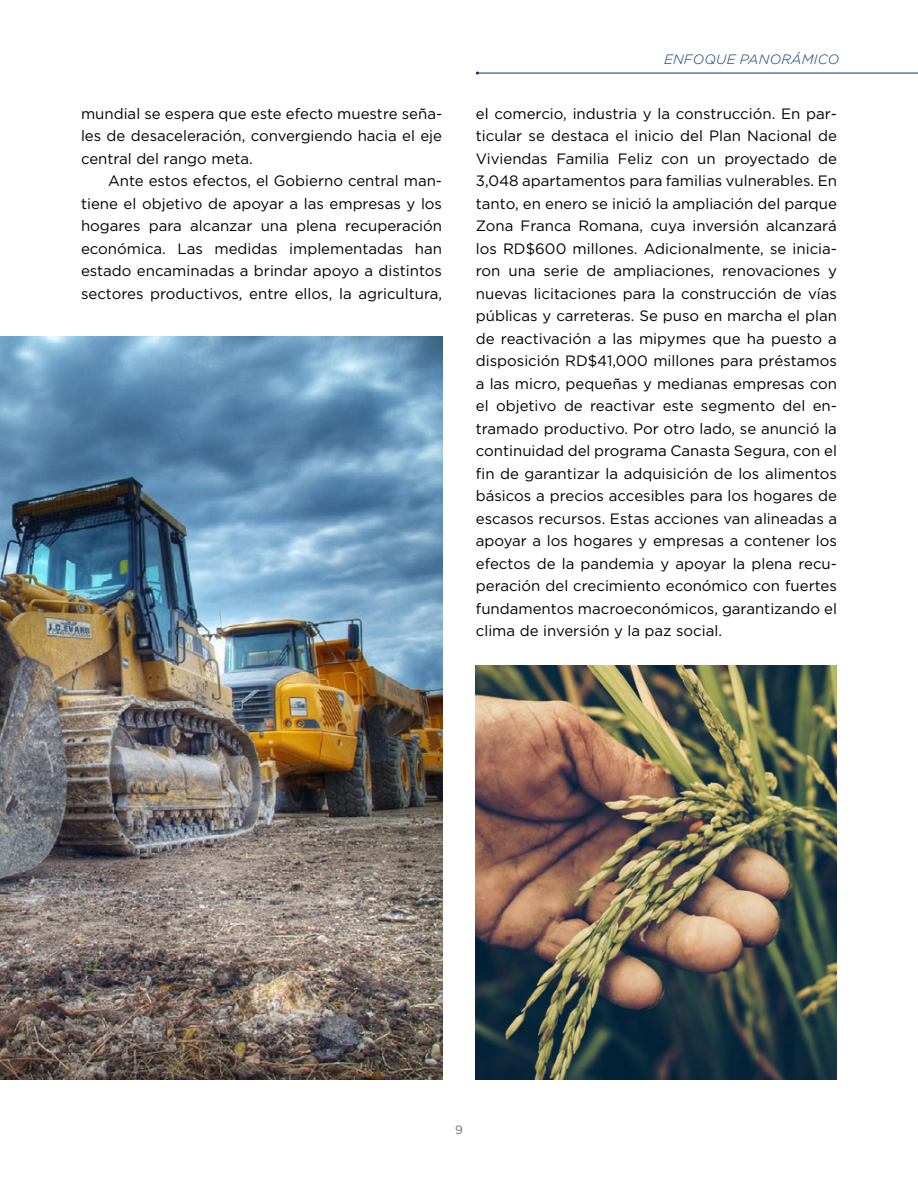
<style>
.page{position:relative;width:918px;height:1188px;background:#fff}
.page>*{position:absolute;margin:0;border:0;box-sizing:border-box;transform-origin:0 0}
.t1{font:15px/22.5px "Gotham Pro";color:#000;text-align:justify}
.t2{font:italic 300 13.5px "Gotham Pro";letter-spacing:.02em;color:#003875}
.t3{font:12px "Gotham Pro";color:#6d6e71}
</style>
<div class="page">
<hr style="left:477px;top:73px;width:441px;height:1px;background:#003876">
<img style="left:0;top:337px;width:442px;height:743px">
<img style="left:476px;top:665px;width:361px;height:415px">
<p class="t1" style="left:81px;top:102px;width:363px">mundial se espera que este efecto muestre seña&shy;les de desaceleración, convergiendo hacia el eje central del rango meta.</p>
<p class="t1" style="left:81px;top:170px;width:363px;text-indent:27px">Ante estos efectos, el Gobierno central man&shy;tiene el objetivo de apoyar a las empresas y los hogares para alcanzar una plena recuperación económica. Las medidas implementadas han estado encaminadas a brindar apoyo a distintos sectores productivos, entre ellos, la agricultura,</p>
<p class="t2" style="left:664px;top:52px;width:148px">ENFOQUE PAN ORÁMIC</p>
<p class="t2" style="left:828px;top:52px;width:13px">O</p>
<p class="t1" style="left:476px;top:102px;width:363px">el comercio, industria y la construcción. En par&shy;ticular se destaca el inicio del Plan Nacional de Viviendas Familia Feliz con un proyectado de 3,048 apartamentos para familias vulnerables. En tanto, en enero se inició la ampliación del parque Zona Franca Romana, cuya inversión alcanzará los RD$600 millones. Adicionalmente, se inicia&shy;ron una serie de ampliaciones, renovaciones y nuevas licitaciones para la construcción de vías públicas y carreteras. Se puso en marcha el plan de reactivación a las mipymes que ha puesto a disposición RD$41,000 millones para préstamos a las micro, pequeñas y medianas empresas con el objetivo de reactivar este segmento del en&shy;tramado productivo. Por otro lado, se anunció la continuidad del programa Canasta Segura, con el fin de garantizar la adquisición de los alimentos básicos a precios accesibles para los hogares de escasos recursos. Estas acciones van alineadas a apoyar a los hogares y empresas a contener los efectos de la pandemia y apoyar la plena recu&shy;peración del crecimiento económico con fuertes fundamentos macroeconómicos, garantizando el clima de inversión y la paz social.</p>
<p class="t3" style="left:455px;top:1123px;width:9px">9</p>
</div>
